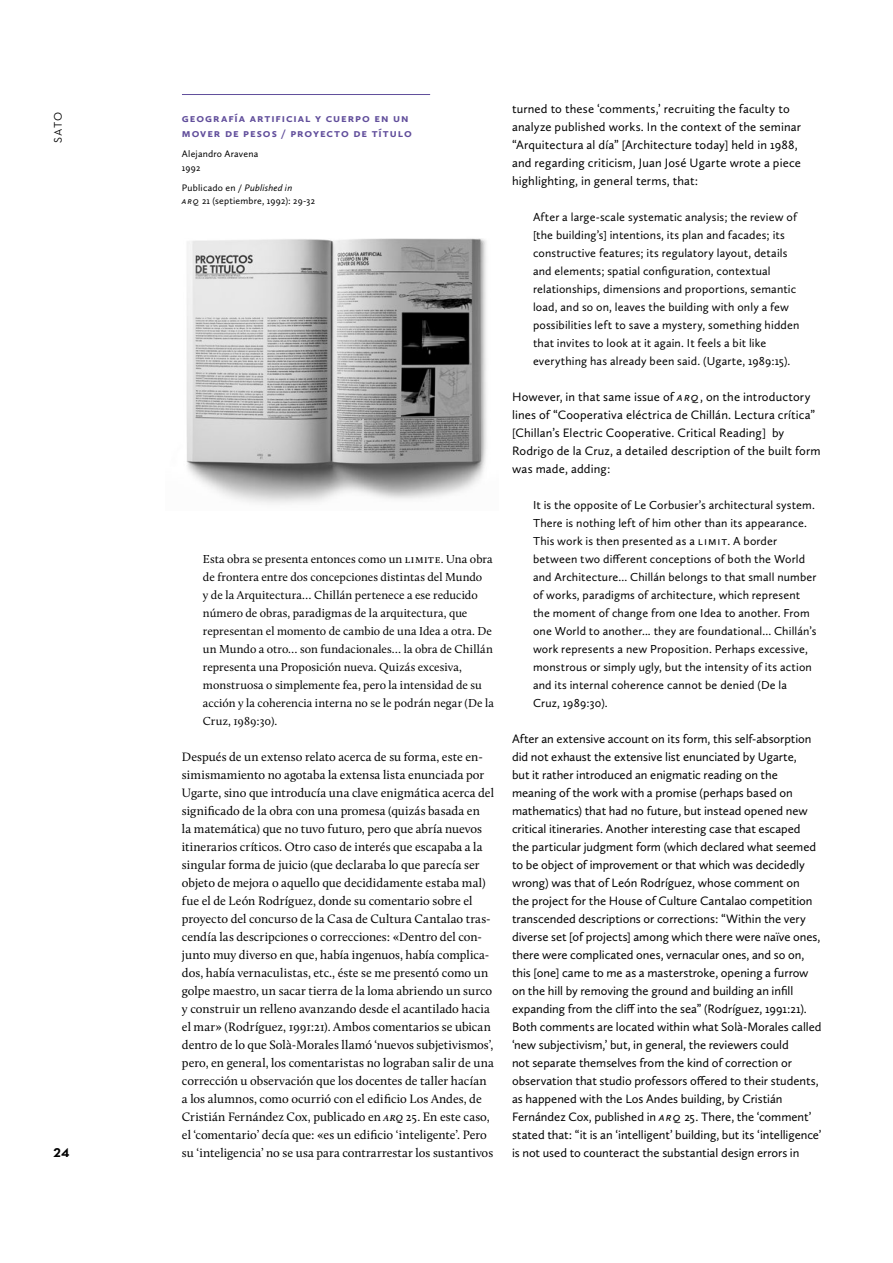
<style>
.page{position:relative;width:893px;height:1263px;background:#fff}
.page>*{position:absolute;margin:0;border:0;box-sizing:border-box;transform-origin:0 0}
.t1{font:700 13.05px "Neutraface 2 Text";color:#000}
.t2{font:12.6px/18px "Calluna Sans";color:#000}
.t3{font:12.6px/18px "Calluna";color:#000}
.t4{font:12px/18px "Calluna Sans";letter-spacing:.015em;color:#000}
.t5{font:12px/18px "Calluna";color:#000}
.t6{font:700 12px/15px "Calluna Sans";letter-spacing:.08em;color:#614e9b}
.t7{font:11.25px "Neutraface 2 Text";color:#000}
.t8{font:9.75px/13.5px "Calluna Sans";letter-spacing:.02em;color:#000}
.s1{font-style:italic}
</style>
<div class="page">
<img style="left:186px;top:238px;width:301px;height:266px">
<hr style="left:182px;top:94px;width:248px;height:1px;background:#614e9b">
<p class="t7" style="left:51px;top:143px;width:33px;rotate:-90deg">SATO</p>
<p class="t1" style="left:54px;top:1144px;width:18px">24</p>
<p class="t6" style="left:182px;top:110px;width:231px">Geografía artificial y cuerpo en un mover de pesos / Proyecto de título</p>
<p class="t8" style="left:182px;top:147px;width:78px">Alejandro Aravena<br>1992</p>
<p class="t8" style="left:182px;top:181px;width:135px">Publicado en / <span class="s1">Published in<br>arq</span> 21 (septiembre, 1992): 29-32</p>
<p class="t5" style="left:203px;top:550px;width:292px">Esta obra se presenta entonces como un li mite . Una obra de frontera entre dos concepciones distintas del Mundo<br>y de la Arquitectura… Chillán pertenece a ese reducido número de obras, paradigmas de la arquitectura, que representan el momento de cambio de una Idea a otra. De un Mundo a otro… son fundacionales… la obra de Chillán representa una Proposición nueva. Quizás excesiva, monstruosa o simplemente fea, pero la intensidad de su acción y la coherencia interna no se le podrán negar (De la Cruz, 1989:30).</p>
<p class="t3" style="left:182px;top:748px;width:313px">Después de un extenso relato acerca de su forma, este en&shy;simismamiento no agotaba la extensa lista enunciada por Ugarte, sino que introducía una clave enigmática acerca del significado de la obra con una promesa (quizás basada en<br>la matemática) que no tuvo futuro, pero que abría nuevos itinerarios críticos. Otro caso de interés que escapaba a la singular forma de juicio (que declaraba lo que parecía ser objeto de mejora o aquello que decididamente estaba mal) fue el de León Rodríguez, donde su comentario sobre el proyecto del concurso de la Casa de Cultura Cantalao tras&shy;cendía las descripciones o correcciones: «Dentro del con&shy;junto muy diverso en que, había ingenuos, había complica&shy;dos, había vernaculistas, etc., éste se me presentó como un golpe maestro, un sacar tierra de la loma abriendo un surco y construir un relleno avanzando desde el acantilado hacia el mar» (Rodríguez, 1991:21). Ambos comentarios se ubican dentro de lo que Solà-Morales llamó ‘nuevos subjetivismos’, pero, en general, los comentaristas no lograban salir de una corrección u observación que los docentes de taller hacían a los alumnos, como ocurrió con el edificio Los Andes, de Cristián Fernández Cox, publicado en <span class="s1">arq</span> 25. En este caso, el ‘comentario’ decía que: «es un edificio ‘inteligente’. Pero su ‘inteligencia’ no se usa para contrarrestar los sustantivos</p>
<p class="t2" style="left:512px;top:100px;width:290px">turned to these ‘comments,’ recruiting the faculty to analyze published works. In the context of the seminar “Arquitectura al día” [Architecture today] held in 1988, and regarding criticism, Juan José Ugarte wrote a piece highlighting, in general terms, that:</p>
<p class="t4" style="left:533px;top:208px;width:268px">After a large-scale systematic analysis; the review of [the building’s] intentions, its plan and facades; its constructive features; its regulatory layout, details and elements; spatial configuration, contextual relationships, dimensions and proportions, semantic load, and so on, leaves the building with only a few possibilities left to save a mystery, something hidden that invites to look at it again. It feels a bit like everything has already been said. (Ugarte, 1989:15).</p>
<p class="t2" style="left:512px;top:388px;width:310px">However, in that same issue of <span class="s1">arq</span>, on the introductory lines of “Cooperativa eléctrica de Chillán. Lectura crítica” [Chillan’s Electric Cooperative. Critical Reading] by Rodrigo de la Cruz, a detailed description of the built form was made, adding:</p>
<p class="t4" style="left:533px;top:496px;width:285px">It is the opposite of Le Corbusier’s architectural system.<br>There is nothing left of him other than its appearance.<br>This work is then presented as a limit. A border between two different conceptions of both the World and Architecture... Chillán belongs to that small number of works, paradigms of architecture, which represent the moment of change from one Idea to another. From one World to another... they are foundational... Chillán’s work represents a new Proposition. Perhaps excessive, monstrous or simply ugly, but the intensity of its action and its internal coherence cannot be denied (De la Cruz, 1989:30).</p>
<p class="t2" style="left:512px;top:730px;width:311px">After an extensive account on its form, this self-absorption did not exhaust the extensive list enunciated by Ugarte,<br>but it rather introduced an enigmatic reading on the meaning of the work with a promise (perhaps based on mathematics) that had no future, but instead opened new critical itineraries. Another interesting case that escaped<br>the particular judgment form (which declared what seemed to be object of improvement or that which was decidedly wrong) was that of León Rodríguez, whose comment on<br>the project for the House of Culture Cantalao competition transcended descriptions or corrections: “Within the very diverse set [of projects] among which there were naïve ones, there were complicated ones, vernacular ones, and so on, this [one] came to me as a masterstroke, opening a furrow on the hill by removing the ground and building an infill expanding from the cliff into the sea” (Rodríguez, 1991:21).<br>Both comments are located within what Solà-Morales called ‘new subjectivism,’ but, in general, the reviewers could<br>not separate themselves from the kind of correction or observation that studio professors offered to their students, as happened with the Los Andes building, by Cristián Fernández Cox, published in <span class="s1">arq</span> 25. There, the ‘comment’ stated that: “it is an ‘intelligent’ building, but its ‘intelligence’ is not used to counteract the substantial design errors in</p>
</div>
